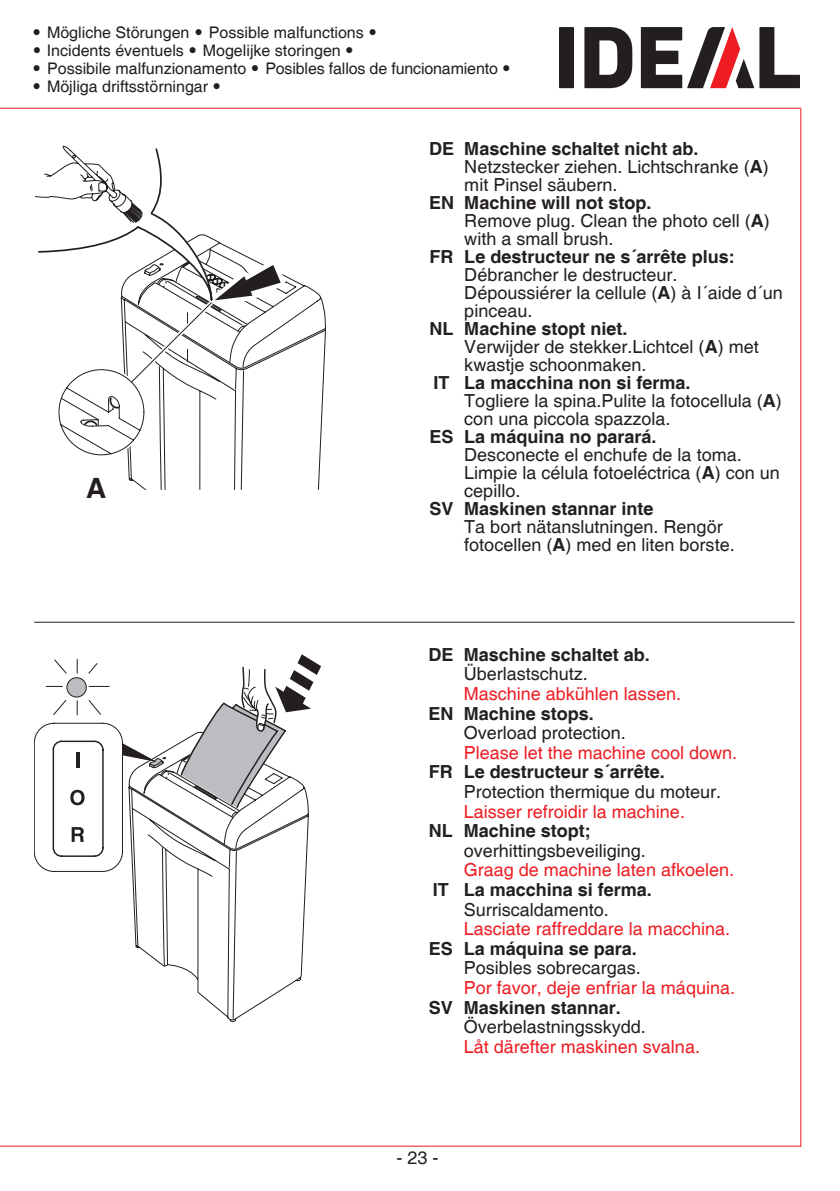
<style>
.page{position:relative;width:840px;height:1191px;background:#fff}
.page>*{position:absolute;margin:0;border:0;box-sizing:border-box;transform-origin:0 0}
.t1{font:700 28px "Helvetica";color:#231f20}
.t2{font:18px/18px "Helvetica";color:#231f20}
.t3{font:700 18px "Helvetica";color:#231f20}
.t4{font:18px "Helvetica";color:#ee1d23}
.t5{font:16px "Helvetica";color:#231f20}
.s1{font-family:"Times New Roman";font-size:24px}
.s2{font-weight:700}
</style>
<div class="page">
<hr style="left:799px;top:108px;width:1px;height:1038px;background:#ee1d23">
<hr style="left:0;top:108px;width:799px;height:1px;background:#ee1d23">
<hr style="left:0;top:1145px;width:800px;height:1px;background:#ee1d23">
<div style="left:558px;top:27px;width:15px;height:61px;background:#231f20"></div>
<svg style="left:759px;top:27px;width:40px;height:61px"></svg>
<svg style="left:584px;top:27px;width:48px;height:61px"></svg>
<svg style="left:640px;top:27px;width:113px;height:61px"></svg>
<svg style="left:127px;top:275px;width:199px;height:215px"></svg>
<svg style="left:35px;top:145px;width:250px;height:314px"></svg>
<hr style="left:34px;top:622px;width:760px;height:1px;background:#231f20">
<svg style="left:132px;top:872px;width:175px;height:149px"></svg>
<svg style="left:34px;top:654px;width:287px;height:218px"></svg>
<p class="t5" style="left:33px;top:23px;width:345px"><span class="s1">•</span> Mögliche Störungen <span class="s1">•</span> Possible malfunctions <span class="s1">•</span></p>
<p class="t5" style="left:33px;top:41px;width:322px"><span class="s1">•</span> Incidents éventuels <span class="s1">•</span> Mogelijke storingen <span class="s1">•</span></p>
<p class="t5" style="left:33px;top:59px;width:479px"><span class="s1">•</span> Possibile malfunzionamento <span class="s1">•</span> Posibles fallos de funcionamiento <span class="s1">•</span></p>
<p class="t5" style="left:33px;top:77px;width:190px"><span class="s1">•</span> Möjliga driftsstörningar <span class="s1">•</span></p>
<h1 class="t1" style="left:86px;top:471px;width:22px">A</h1>
<p class="t2" style="left:464px;top:140px;width:306px;text-indent:-35px"><span class="s2">DE Maschine schaltet nicht ab.<br></span>Netzstecker ziehen. Lichtschranke (<span class="s2">A</span>) mit Pinsel säubern.</p>
<p class="t2" style="left:464px;top:194px;width:307px;text-indent:-35px"><span class="s2">EN Machine will not stop.<br></span>Remove plug. Clean the photo cell (<span class="s2">A</span>) with a small brush.</p>
<p class="t3" style="left:429px;top:245px;width:306px">FR Le destructeur ne s´arrête plus:</p>
<p class="t2" style="left:464px;top:266px;width:320px">Débrancher le destructeur.<br>Dépoussiérer la cellule (<span class="s2">A</span>) à I´aide d´un pinceau.</p>
<p class="t2" style="left:464px;top:320px;width:296px;text-indent:-35px"><span class="s2">NL Machine stopt niet.<br></span>Verwijder de stekker.Lichtcel (<span class="s2">A</span>) met kwastje schoonmaken.</p>
<p class="t2" style="left:464px;top:374px;width:319px;text-indent:-31px"><span class="s2">IT La macchina non si ferma.<br></span>Togliere la spina.Pulite la fotocellula (<span class="s2">A</span>) con una piccola spazzola.</p>
<p class="t3" style="left:429px;top:425px;width:228px">ES La máquina no parará.</p>
<p class="t2" style="left:464px;top:446px;width:317px">Desconecte el enchufe de la toma.<br>Limpie la célula fotoeléctrica (<span class="s2">A</span>) con un cepillo.</p>
<p class="t3" style="left:429px;top:497px;width:225px">SV Maskinen stannar inte</p>
<p class="t2" style="left:464px;top:518px;width:272px">Ta bort nätanslutningen. Rengör fotocellen (<span class="s2">A</span>) med en liten borste.</p>
<p class="t3" style="left:428px;top:643px;width:223px">DE Maschine schaltet ab.</p>
<p class="t2" style="left:463px;top:665px;width:126px">Überlastschutz.</p>
<p class="t4" style="left:463px;top:683px;width:219px">Maschine abkühlen lassen.</p>
<p class="t3" style="left:428px;top:702px;width:167px">EN Machine stops.</p>
<p class="t2" style="left:463px;top:724px;width:164px">Overload protection.</p>
<p class="t4" style="left:463px;top:742px;width:275px">Please let the machine cool down.</p>
<p class="t3" style="left:428px;top:761px;width:237px">FR Le destructeur s´arrête.</p>
<p class="t2" style="left:463px;top:783px;width:259px">Protection thermique du moteur.</p>
<p class="t4" style="left:463px;top:801px;width:223px">Laisser refroidir la machine.</p>
<p class="t3" style="left:428px;top:820px;width:163px">NL Machine stopt;</p>
<p class="t2" style="left:463px;top:842px;width:184px">overhittingsbeveiliging.</p>
<p class="t4" style="left:463px;top:859px;width:272px">Graag de machine laten afkoelen.</p>
<p class="t3" style="left:432px;top:878px;width:220px">IT La macchina si ferma.</p>
<p class="t2" style="left:463px;top:901px;width:147px">Surriscaldamento.</p>
<p class="t4" style="left:463px;top:918px;width:268px">Lasciate raffreddare la macchina.</p>
<p class="t3" style="left:428px;top:937px;width:209px">ES La máquina se para.</p>
<p class="t2" style="left:463px;top:959px;width:179px">Posibles sobrecargas.</p>
<p class="t4" style="left:463px;top:977px;width:273px">Por favor, deje enfriar la máquina.</p>
<p class="t3" style="left:428px;top:996px;width:193px">SV Maskinen stannar.</p>
<p class="t2" style="left:463px;top:1018px;width:184px">Överbelastningsskydd.</p>
<p class="t4" style="left:463px;top:1036px;width:238px">Låt därefter maskinen svalna.</p>
<p class="t2" style="left:396px;top:1149px;width:44px">- 23 -</p>
</div>
